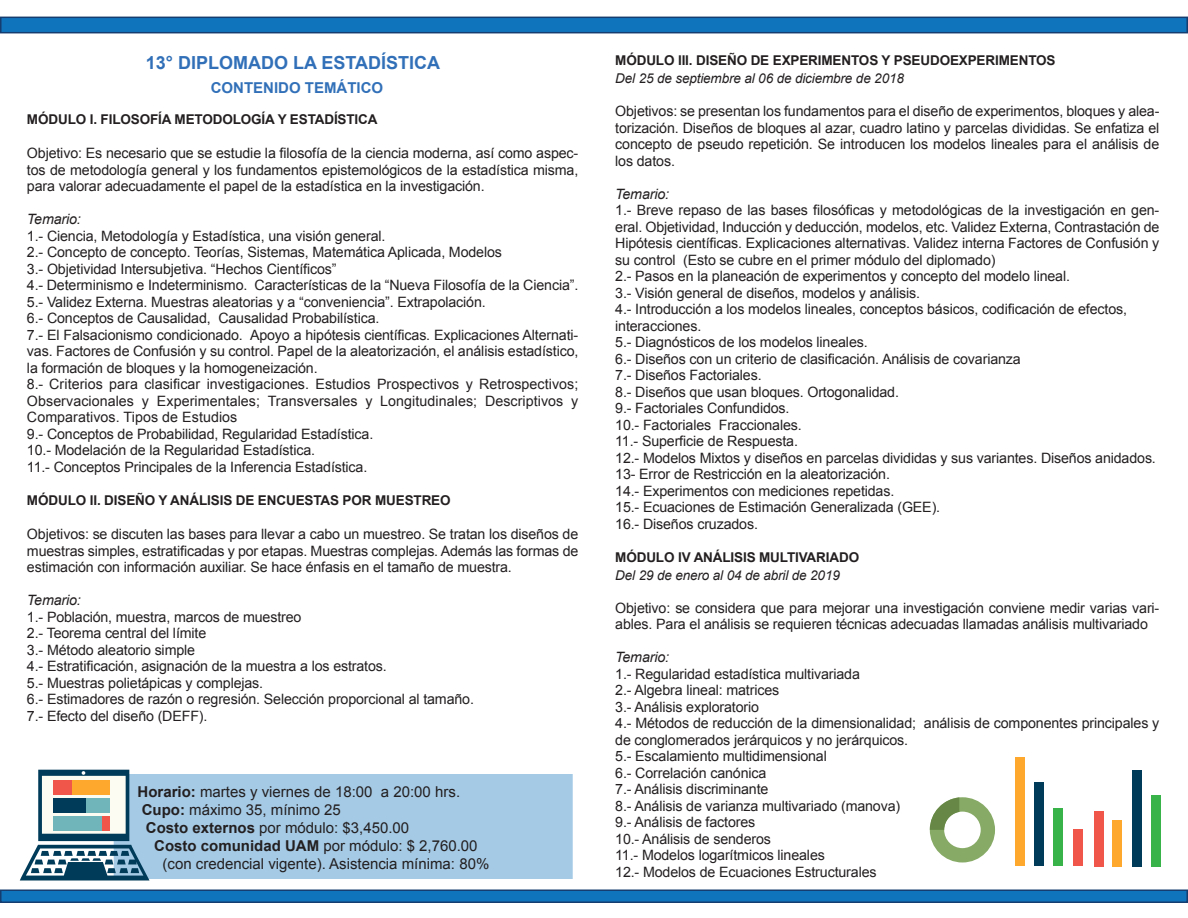
<style>
.page{position:relative;width:1188px;height:918px;background:#fff}
.page>*{position:absolute;margin:0;border:0;box-sizing:border-box;transform-origin:0 0}
.t1{font:700 18px "Arial";color:#3170b8}
.t2{font:15px/18px "Arial";color:#231f20}
.t3{font:700 15px "Arial";color:#3170b8}
.t4{font:14.25px/16.5px "Arial";letter-spacing:-.01em;color:#231f20}
.t5{font:italic 14.25px "Arial";letter-spacing:-.01em;color:#231f20}
.t6{font:700 13.5px "Arial";letter-spacing:-.01em;color:#231f20}
.t7{font:italic 13.5px "Arial";letter-spacing:-.01em;color:#231f20}
.s1{font-weight:700}
</style>
<div class="page">
<div style="left:112px;top:772px;width:462px;height:108px;background:#a5cae5;border:2px solid #fff"></div>
<div style="left:1px;top:890px;width:1186px;height:12px;background:#1074bc"></div>
<div style="left:0;top:890px;width:1188px;height:13px;border:2px solid #163d6f"></div>
<div style="left:1px;top:17px;width:1186px;height:16px;background:#1074bc"></div>
<div style="left:0;top:17px;width:1188px;height:16px;border:2px solid #163d6f"></div>
<svg style="left:20px;top:770px;width:130px;height:111px"></svg>
<div style="left:53px;top:817px;width:56px;height:14px;background:#f0574a"></div>
<div style="left:53px;top:798px;width:56px;height:15px;background:#70b5ba"></div>
<div style="left:53px;top:780px;width:56px;height:14px;background:#ffa82e"></div>
<div style="left:53px;top:817px;width:48px;height:14px;background:#70b5ba"></div>
<div style="left:53px;top:798px;width:32px;height:15px;background:#003b59"></div>
<div style="left:53px;top:780px;width:19px;height:14px;background:#f0574a"></div>
<div style="left:1112px;top:821px;width:10px;height:46px;background:#ffa82e"></div>
<div style="left:1132px;top:771px;width:9px;height:96px;background:#003b59"></div>
<div style="left:1151px;top:795px;width:10px;height:72px;background:#38b34a"></div>
<div style="left:1094px;top:812px;width:10px;height:55px;background:#f0574a"></div>
<div style="left:1015px;top:758px;width:10px;height:108px;background:#ffa82e"></div>
<div style="left:1034px;top:782px;width:10px;height:84px;background:#003b59"></div>
<div style="left:1054px;top:808px;width:9px;height:58px;background:#38b34a"></div>
<div style="left:1073px;top:829px;width:9px;height:37px;background:#f0574a"></div>
<svg style="left:930px;top:797px;width:65px;height:66px"></svg>
<p class="t1" style="left:146px;top:50px;width:59px">13° Diplomado</p>
<p class="t1" style="left:293px;top:50px;width:148px">LA ESTADÍSTICA</p>
<p class="t3" style="left:211px;top:78px;width:174px">cONTENIDO TEMÁTICO</p>
<p class="t6" style="left:27px;top:110px;width:352px">MÓDULO I. FILOSOFÍA METODOLOGÍA Y ESTADÍSTICA</p>
<p class="t4" style="left:27px;top:145px;width:553px;text-align:justify">Objetivo: Es necesario que se estudie la filosofía de la ciencia moderna, así como aspec&shy;tos de metodología general y los fundamentos epistemológicos de la estadística misma, para valorar adecuadamente el papel de la estadística en la investigación.</p>
<p class="t5" style="left:27px;top:210px;width:55px">Temario:</p>
<p class="t4" style="left:27px;top:228px;width:553px">1.- Ciencia, Metodología y Estadística, una visión general.<br>2.- Concepto de concepto. Teorías, Sistemas, Matemática Aplicada, Modelos<br>3.- Objetividad Intersubjetiva. “Hechos Científicos”<br>4.- Determinismo e Indeterminismo. Características de la “Nueva Filosofía de la Ciencia”.<br>5.- Validez Externa. Muestras aleatorias y a “conveniencia”. Extrapolación.<br>6.- Conceptos de Causalidad, Causalidad Probabilística.<br>7.- El Falsacionismo condicionado. Apoyo a hipótesis científicas. Explicaciones Alternati&shy;vas. Factores de Confusión y su control. Papel de la aleatorización, el análisis estadístico, la formación de bloques y la homogeneización.<br>8.- Criterios para clasificar investigaciones. Estudios Prospectivos y Retrospectivos; Observacionales y Experimentales; Transversales y Longitudinales; Descriptivos y Comparativos. Tipos de Estudios<br>9.- Conceptos de Probabilidad, Regularidad Estadística.<br>10.- Modelación de la Regularidad Estadística.<br>11.- Conceptos Principales de la Inferencia Estadística.</p>
<p class="t6" style="left:27px;top:491px;width:425px">MÓDULO II. DISEÑO Y ANÁLISIS DE ENCUESTAS POR MUESTREO</p>
<p class="t4" style="left:27px;top:526px;width:553px;text-align:justify">Objetivos: se discuten las bases para llevar a cabo un muestreo. Se tratan los diseños de muestras simples, estratificadas y por etapas. Muestras complejas. Además las formas de estimación con información auxiliar. Se hace énfasis en el tamaño de muestra.</p>
<p class="t5" style="left:27px;top:591px;width:55px">Temario:</p>
<p class="t4" style="left:27px;top:609px;width:449px">1.- Población, muestra, marcos de muestreo<br>2.- Teorema central del límite<br>3.- Método aleatorio simple<br>4.- Estratificación, asignación de la muestra a los estratos.<br>5.- Muestras polietápicas y complejas.<br>6.- Estimadores de razón o regresión. Selección proporcional al tamaño.<br>7.- Efecto del diseño (DEFF).</p>
<p class="t2" style="left:138px;top:783px;width:324px"><span class="s1">Horario:</span> martes y viernes de 18:00 a 20:00 hrs.<br><span class="s1">Cupo:</span> máximo 35, mínimo 25<br><span class="s1">Costo externos</span> por módulo: $3,450.00</p>
<p class="t2" style="left:163px;top:837px;width:328px;text-indent:-8px"><span class="s1">Costo comunidad UAM</span> por módulo: $ 2,760.00 (con credencial vigente). Asistencia mínima: 80%</p>
<p class="t6" style="left:615px;top:52px;width:442px">MÓDULO III. DISEÑO DE EXPERIMENTOS Y PSEUDOEXPERIMENTOS</p>
<p class="t7" style="left:615px;top:70px;width:290px">Del 25 de septiembre al 06 de diciembre de 2018</p>
<p class="t4" style="left:615px;top:103px;width:546px;text-align:justify">Objetivos: se presentan los fundamentos para el diseño de experimentos, bloques y alea&shy;torización. Diseños de bloques al azar, cuadro latino y parcelas divididas. Se enfatiza el concepto de pseudo repetición. Se introducen los modelos lineales para el análisis de los datos.</p>
<p class="t5" style="left:615px;top:185px;width:55px">Temario:</p>
<p class="t4" style="left:615px;top:202px;width:546px">1.- Breve repaso de las bases filosóficas y metodológicas de la investigación en gen&shy;eral. Objetividad, Inducción y deducción, modelos, etc. Validez Externa, Contrastación de Hipótesis científicas. Explicaciones alternativas. Validez interna Factores de Confusión y su control (Esto se cubre en el primer módulo del diplomado)<br>2.- Pasos en la planeación de experimentos y concepto del modelo lineal.<br>3.- Visión general de diseños, modelos y análisis.<br>4.- Introducción a los modelos lineales, conceptos básicos, codificación de efectos, interacciones.<br>5.- Diagnósticos de los modelos lineales.<br>6.- Diseños con un criterio de clasificación. Análisis de covarianza<br>7.- Diseños Factoriales.<br>8.- Diseños que usan bloques. Ortogonalidad.<br>9.- Factoriales Confundidos.<br>10.- Factoriales Fraccionales.<br>11.- Superficie de Respuesta.<br>12.- Modelos Mixtos y diseños en parcelas divididas y sus variantes. Diseños anidados.<br>13- Error de Restricción en la aleatorización.<br>14.- Experimentos con mediciones repetidas.<br>15.- Ecuaciones de Estimación Generalizada (GEE).<br>16.- Diseños cruzados.</p>
<p class="t6" style="left:615px;top:548px;width:245px">MÓDULO IV ANÁLISIS MULTIVARIADO</p>
<p class="t7" style="left:615px;top:566px;width:226px">Del 29 de enero al 04 de abril de 2019</p>
<p class="t4" style="left:615px;top:600px;width:546px">Objetivo: se considera que para mejorar una investigación conviene medir varias vari&shy;ables. Para el análisis se requieren técnicas adecuadas llamadas análisis multivariado</p>
<p class="t5" style="left:615px;top:648px;width:55px">Temario:</p>
<p class="t4" style="left:615px;top:666px;width:546px">1.- Regularidad estadística multivariada<br>2.- Algebra lineal: matrices<br>3.- Análisis exploratorio<br>4.- Métodos de reducción de la dimensionalidad; análisis de componentes principales y de conglomerados jerárquicos y no jerárquicos.<br>5.- Escalamiento multidimensional<br>6.- Correlación canónica<br>7.- Análisis discriminante<br>8.- Análisis de varianza multivariado (manova)<br>9.- Análisis de factores<br>10.- Análisis de senderos<br>11.- Modelos logarítmicos lineales<br>12.- Modelos de Ecuaciones Estructurales</p>
</div>
